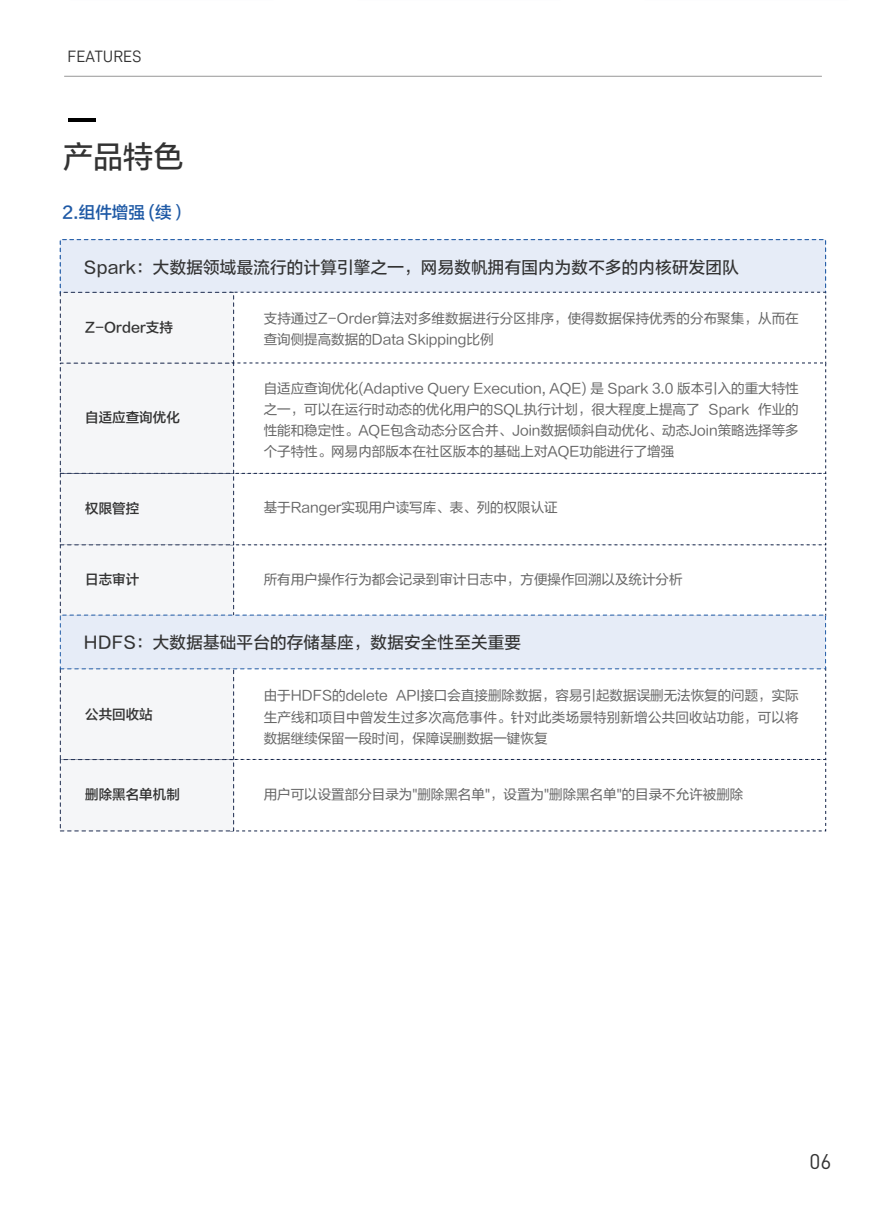
<style>
.page{position:relative;width:894px;height:1213px;background:#fff}
.page>*{position:absolute;margin:0;border:0;box-sizing:border-box;transform-origin:0 0}
.t1{font:30px "FZLTZHUNHJW GB1 0";color:#333}
.t2{font:21px "DIN";color:#333}
.t3{font:16.5px "FZLTZHUNHJW GB1 0";letter-spacing:.015em;color:#333}
.t4{font:16.5px "FZLTZHJW GB1 0";color:#1f5aa6}
.t5{font:16.5px "D DIN";color:#333}
.t6{font:13.5px/21px "FZLTHJW GB1 0";color:#666;text-align:justify}
.t7{font:13.5px "FZLTZHJW GB1 0";color:#333}
</style>
<div class="page">
<hr style="left:64px;top:76px;width:757px;height:1px;background:#979797">
<hr style="left:68px;top:118px;width:27px;height:3px;background:#000">
<div style="left:60px;top:239px;width:765px;height:54px;background:#e6ecf7;border:1px dashed #1f5aa6"></div>
<div style="left:230px;top:292px;width:595px;height:72px;background:#fff"></div>
<div style="left:60px;top:292px;width:174px;height:72px;background:#f5f6f8;border:1px dashed #1a294d"></div>
<div style="left:60px;top:667px;width:174px;height:93px;background:#f5f6f8;border:1px dashed #1a294d"></div>
<div style="left:60px;top:759px;width:174px;height:72px;background:#f5f6f8;border:1px dashed #1a294d"></div>
<div style="left:60px;top:544px;width:174px;height:72px;background:#f5f6f8;border:1px dashed #1a294d"></div>
<div style="left:60px;top:473px;width:174px;height:72px;background:#f5f6f8;border:1px dashed #1a294d"></div>
<div style="left:60px;top:363px;width:174px;height:110px;background:#f5f6f8"></div>
<div style="left:60px;top:614px;width:765px;height:55px;background:#e6ecf7"></div>
<p class="t5" style="left:67px;top:48px;width:75px">FEATURES</p>
<h1 class="t1" style="left:63px;top:142px;width:121px">产品特色</h1>
<p class="t4" style="left:62px;top:204px;width:127px">2.组件增强 (续）</p>
<p class="t3" style="left:84px;top:259px;width:656px">Spark：大数据领域最流行的计算引擎之一，网易数帆拥有国内为数不多的内核研发团队</p>
<p class="t7" style="left:85px;top:320px;width:89px">Z-Order支持</p>
<p class="t6" style="left:264px;top:307px;width:536px">支持通过Z-Order算法对多维数据进行分区排序，使得数据保持优秀的分布聚集，从而在查询侧提高数据的Data Skipping比例</p>
<p class="t7" style="left:85px;top:410px;width:96px">自适应查询优化</p>
<p class="t6" style="left:264px;top:378px;width:536px">自适应查询优化(Adaptive Query Execution, AQE) 是 Spark 3.0 版本引入的重大特性之一，可以在运行时动态的优化用户的SQL执行计划，很大程度上提高了 Spark 作业的性能和稳定性。AQE包含动态分区合并、Join数据倾斜自动优化、动态Join策略选择等多个子特性。网易内部版本在社区版本的基础上对AQE功能进行了增强</p>
<p class="t7" style="left:85px;top:501px;width:55px">权限管控</p>
<p class="t6" style="left:264px;top:497px;width:295px">基于Ranger实现用户读写库、表、列的权限认证</p>
<p class="t7" style="left:85px;top:572px;width:55px">日志审计</p>
<p class="t6" style="left:264px;top:569px;width:420px">所有用户操作行为都会记录到审计日志中，方便操作回溯以及统计分析</p>
<p class="t3" style="left:84px;top:634px;width:438px">HDFS：大数据基础平台的存储基座，数据安全性至关重要</p>
<p class="t7" style="left:85px;top:707px;width:69px">公共回收站</p>
<p class="t6" style="left:264px;top:685px;width:536px">由于HDFS的delete API接口会直接删除数据，容易引起数据误删无法恢复的问题，实际生产线和项目中曾发生过多次高危事件。针对此类场景特别新增公共回收站功能，可以将数据继续保留一段时间，保障误删数据一键恢复</p>
<p class="t7" style="left:85px;top:787px;width:96px">删除黑名单机制</p>
<p class="t6" style="left:264px;top:784px;width:481px">用户可以设置部分目录为"删除黑名单"，设置为"删除黑名单"的目录不允许被删除</p>
<h2 class="t2" style="left:809px;top:1154px;width:23px">06</h2>
</div>
